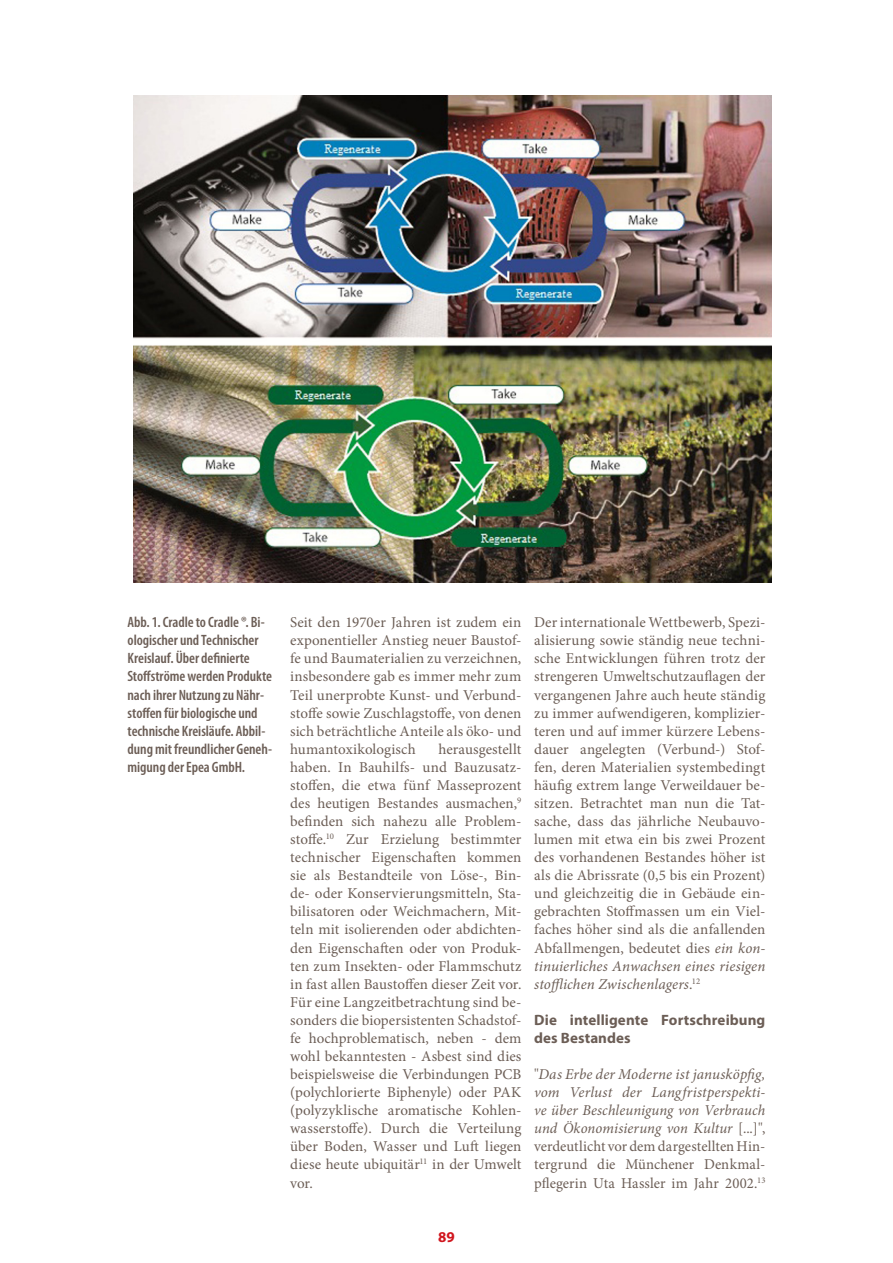
<style>
.page{position:relative;width:893px;height:1263px;background:#fff}
.page>*{position:absolute;margin:0;border:0;box-sizing:border-box;transform-origin:0 0}
.t1{font:15px/18px "Minion Pro";letter-spacing:.005em;color:#6c5e56;text-align:justify}
.t2{font:italic 15px/18px "Minion Pro";letter-spacing:.005em;color:#6c5e56;text-align:justify}
.t3{font:600 condensed 15px/18px "Myriad Pro";letter-spacing:-.005em;color:#6c5e56}
.t4{font:700 15px/18px "Myriad Pro";letter-spacing:.005em;color:#6c5e56}
.t5{font:700 15px "Myriad Pro";color:#d1161e}
.s1{font-style:italic}
.s2{font-style:normal}
</style>
<div class="page">
<img style="left:134px;top:95px;width:638px;height:487px">
<p class="t3" style="left:128px;top:613px;width:146px">Abb. 1. Cradle to Cradle ®. Bi&shy;ologischer und Technischer<br>Kreislauf. Über definierte<br>Stoffströme werden Produkte nach ihrer Nutzung zu Nähr&shy;stoffen für biologische und technische Kreisläufe. Abbil&shy;dung mit freundlicher Geneh&shy;migung der Epea GmbH.</p>
<p class="t1" style="left:290px;top:613px;width:233px">Seit den 1970er Jahren ist zudem ein exponentieller Anstieg neuer Baustof&shy;fe und Baumaterialien zu verzeichnen, insbesondere gab es immer mehr zum Teil unerprobte Kunst- und Verbund&shy;stoffe sowie Zuschlagstoffe, von denen sich beträchtliche Anteile als öko- und humantoxikologisch</p>
<p class="t1" style="left:290px;top:740px;width:233px;text-indent:148px">herausgestellt haben. In Bauhilfs- und Bauzusatz&shy;stoffen, die etwa fünf Masseprozent des heutigen Bestandes ausmachen,<sup>9 </sup>befinden sich nahezu alle Problem&shy;stoffe.<sup>10</sup> Zur Erzielung bestimmter technischer Eigenschaften kommen sie als Bestandteile von Löse-, Bin&shy;de- oder Konservierungsmitteln, Sta&shy;bilisatoren oder Weichmachern, Mit&shy;teln mit isolierenden oder abdichten&shy;den Eigenschaften oder von Produk&shy;ten zum Insekten- oder Flammschutz in fast allen Baustoffen dieser Zeit vor.<br>Für eine Langzeitbetrachtung sind be&shy;sonders die biopersistenten Schadstof&shy;fe hochproblematisch, neben - dem wohl bekanntesten - Asbest sind dies beispielsweise die Verbindungen PCB (polychlorierte Biphenyle) oder PAK (polyzyklische aromatische Kohlen&shy;wasserstoffe). Durch die Verteilung über Boden, Wasser und Luft liegen diese heute ubiquitär<sup>11</sup> in der Umwelt vor.</p>
<p class="t1" style="left:534px;top:613px;width:233px">Der internationale Wettbewerb, Spezi&shy;alisierung sowie ständig neue techni&shy;sche Entwicklungen führen trotz der strengeren Umweltschutzauflagen der vergangenen Jahre auch heute ständig zu immer aufwendigeren, komplizier&shy;teren und auf immer kürzere Lebens&shy;dauer angelegten (Verbund-) Stof&shy;fen, deren Materialien systembedingt häufig extrem lange Verweildauer be&shy;sitzen. Betrachtet man nun die Tat&shy;sache, dass das jährliche Neubauvo&shy;lumen mit etwa ein bis zwei Prozent des vorhandenen Bestandes höher ist als die Abrissrate (0,5 bis ein Prozent) und gleichzeitig die in Gebäude ein&shy;gebrachten Stoffmassen um ein Viel&shy;faches höher sind als die anfallenden Abfallmengen, bedeutet dies <span class="s1">ein kon&shy;tinuierliches Anwachsen eines riesigen stofflichen Zwischenlagers</span>.<sup>12</sup></p>
<p class="t4" style="left:534px;top:1010px;width:233px">Die intelligente Fortschreibung des Bestandes</p>
<p class="t2" style="left:534px;top:1065px;width:233px"><span class="s2">"</span>Das Erbe der Moderne ist janusköpfig, vom Verlust der Langfristperspekti&shy;ve über Beschleunigung von Verbrauch und Ökonomisierung von Kultur <span class="s2">[...]", verdeutlicht vor dem dargestellten Hin&shy;tergrund die Münchener Denkmal&shy;pflegerin Uta Hassler im Jahr 2002.</span><sup>13</sup></p>
<p class="t5" style="left:438px;top:1227px;width:18px">89</p>
</div>
